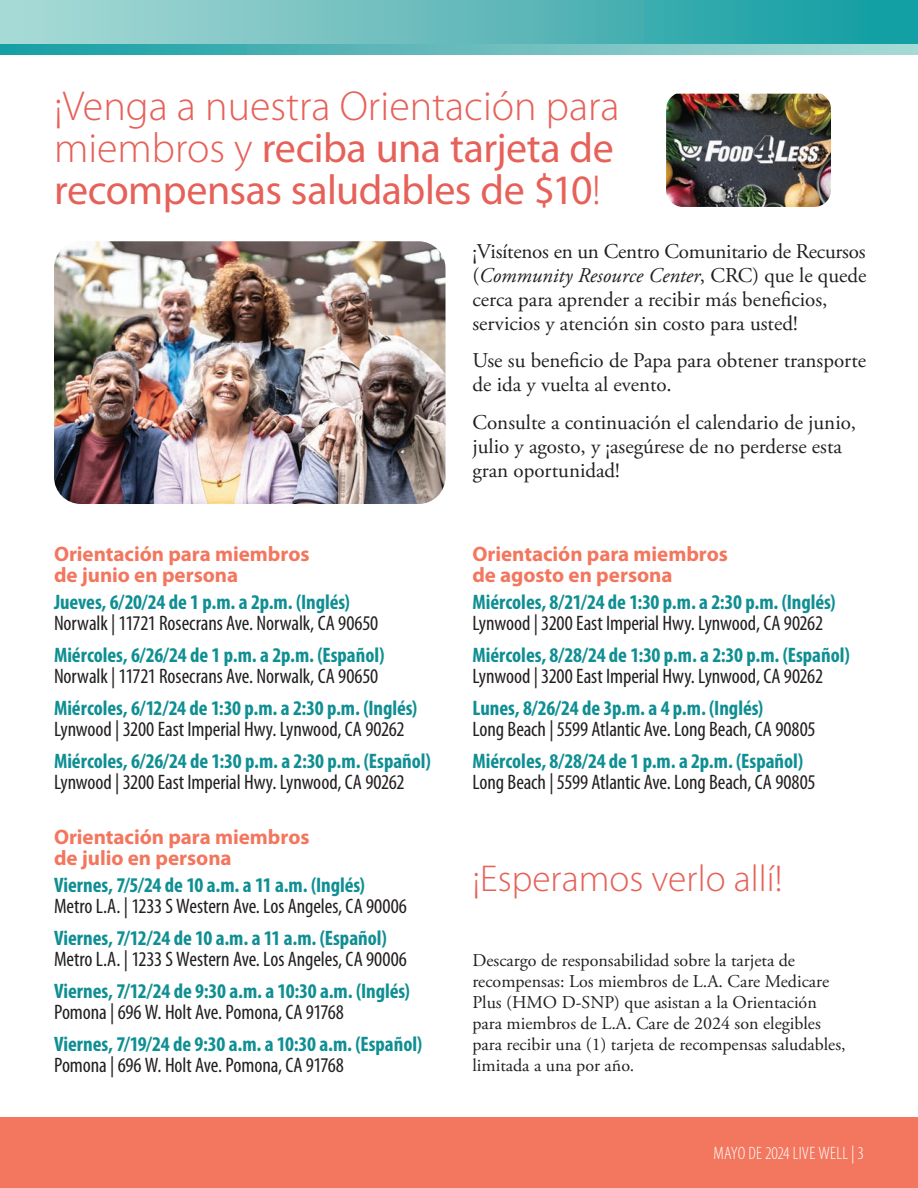
<style>
.page{position:relative;width:918px;height:1188px;background:#fff}
.page>*{position:absolute;margin:0;border:0;box-sizing:border-box;transform-origin:0 0}
.t1{font:42px/42px "Myriad Pro";letter-spacing:-.015em;color:#e66159}
.t2{font:300 37.5px "Myriad Pro";color:#e66159}
.t3{font:700 condensed 21px/21px "Myriad Pro";color:#0f8f93}
.t4{font:condensed 21px/21px "Myriad Pro";letter-spacing:-.005em;color:#231f20}
.t5{font:21px/24px "Adobe Garamond Pro";color:#231f20}
.t6{font:700 21px/21px "Myriad Pro";color:#f3765e}
.t7{font:18px/21px "Adobe Garamond Pro";color:#231f20}
.t8{font:300 condensed 18px "Myriad Pro";letter-spacing:.015em;color:#fff}
.s1{font-weight:300}
.s2{font-weight:700;color:#0f8f93}
.s3{font-weight:400;color:#231f20}
.s4{font-style:italic}
</style>
<div class="page">
<img style="left:666px;top:94px;width:165px;height:113px">
<svg style="left:0;top:44px;width:918px;height:10px;background:#62bbbc"></svg>
<div style="left:0;top:0;width:918px;height:44px;background:linear-gradient(to right,#b0dad6,#109ca1)"></div>
<div style="left:0;top:1117px;width:918px;height:71px;background:#f3765e"></div>
<img style="left:54px;top:241px;width:392px;height:263px">
<h2 class="t1" style="left:54px;top:84px;width:567px"><span class="s1">¡Venga a nuestra Orientación para miembros y</span> reciba una tarjeta de recompensas saludables de $10<span class="s1">!</span></h2>
<h3 class="t6" style="left:54px;top:542px;width:257px">Orientación para miembros de junio en persona</h3>
<p class="t4" style="left:54px;top:592px;width:326px"><span class="s2">Jueves, 6/20/24 de 1 p.m. a 2p.m. (Inglés)<br></span>Norwalk | 11721 Rosecrans Ave. Norwalk, CA 90650</p>
<p class="t4" style="left:54px;top:645px;width:332px"><span class="s2">Miércoles, 6/26/24 de 1 p.m. a 2p.m. (Español)<br></span>Norwalk | 11721 Rosecrans Ave. Norwalk, CA 90650</p>
<p class="t3" style="left:54px;top:697px;width:365px">Miércoles, 6/12/24 de 1:30 p.m. a 2:30 p.m. (Inglés)<br><span class="s3">Lynwood | 3200 East Imperial Hwy. Lynwood, CA 90262</span></p>
<p class="t3" style="left:54px;top:750px;width:378px">Miércoles, 6/26/24 de 1:30 p.m. a 2:30 p.m. (Español)<br><span class="s3">Lynwood | 3200 East Imperial Hwy. Lynwood, CA 90262</span></p>
<h3 class="t6" style="left:54px;top:825px;width:257px">Orientación para miembros de julio en persona</h3>
<p class="t4" style="left:54px;top:875px;width:354px"><span class="s2">Viernes, 7/5/24 de 10 a.m. a 11 a.m. (Inglés)<br></span>Metro L.A. | 1233 S Western Ave. Los Angeles, CA 90006</p>
<p class="t4" style="left:54px;top:927px;width:354px"><span class="s2">Viernes, 7/12/24 de 10 a.m. a 11 a.m. (Español)<br></span>Metro L.A. | 1233 S Western Ave. Los Angeles, CA 90006</p>
<p class="t3" style="left:54px;top:980px;width:358px">Viernes, 7/12/24 de 9:30 a.m. a 10:30 a.m. (Inglés)<br><span class="s3">Pomona | 696 W. Holt Ave. Pomona, CA 91768</span></p>
<p class="t3" style="left:54px;top:1033px;width:370px">Viernes, 7/19/24 de 9:30 a.m. a 10:30 a.m. (Español)<br><span class="s3">Pomona | 696 W. Holt Ave. Pomona, CA 91768</span></p>
<p class="t5" style="left:473px;top:240px;width:395px">¡Visítenos en un Centro Comunitario de Recursos (<span class="s4">Community Resource Center</span>, CRC) que le quede cerca para aprender a recibir más beneficios, servicios y atención sin costo para usted!</p>
<p class="t5" style="left:473px;top:350px;width:395px">Use su beneficio de Papa para obtener transporte de ida y vuelta al evento.</p>
<p class="t5" style="left:473px;top:411px;width:385px">Consulte a continuación el calendario de junio, julio y agosto, y ¡asegúrese de no perderse esta gran oportunidad!</p>
<h3 class="t6" style="left:473px;top:542px;width:257px">Orientación para miembros de agosto en persona</h3>
<p class="t3" style="left:473px;top:592px;width:365px">Miércoles, 8/21/24 de 1:30 p.m. a 2:30 p.m. (Inglés)<br><span class="s3">Lynwood | 3200 East Imperial Hwy. Lynwood, CA 90262</span></p>
<p class="t3" style="left:473px;top:644px;width:379px">Miércoles, 8/28/24 de 1:30 p.m. a 2:30 p.m. (Español)<br><span class="s3">Lynwood | 3200 East Imperial Hwy. Lynwood, CA 90262</span></p>
<p class="t4" style="left:473px;top:697px;width:345px"><span class="s2">Lunes, 8/26/24 de 3p.m. a 4 p.m. (Inglés)<br></span>Long Beach | 5599 Atlantic Ave. Long Beach, CA 90805</p>
<p class="t4" style="left:473px;top:750px;width:345px"><span class="s2">Miércoles, 8/28/24 de 1 p.m. a 2p.m. (Español)<br></span>Long Beach | 5599 Atlantic Ave. Long Beach, CA 90805</p>
<p class="t2" style="left:472px;top:858px;width:311px">¡Esperamos verlo allí!</p>
<p class="t7" style="left:472px;top:951px;width:375px">Descargo de responsabilidad sobre la tarjeta de recompensas: Los miembros de L.A. Care Medicare Plus (HMO D-SNP) que asistan a la Orientación para miembros de L.A. Care de 2024 son elegibles para recibir una (1) tarjeta de recompensas saludables, limitada a una por año.</p>
<p class="t8" style="left:713px;top:1144px;width:152px">MAYO DE 2024 LIVE WELL | 3</p>
</div>
